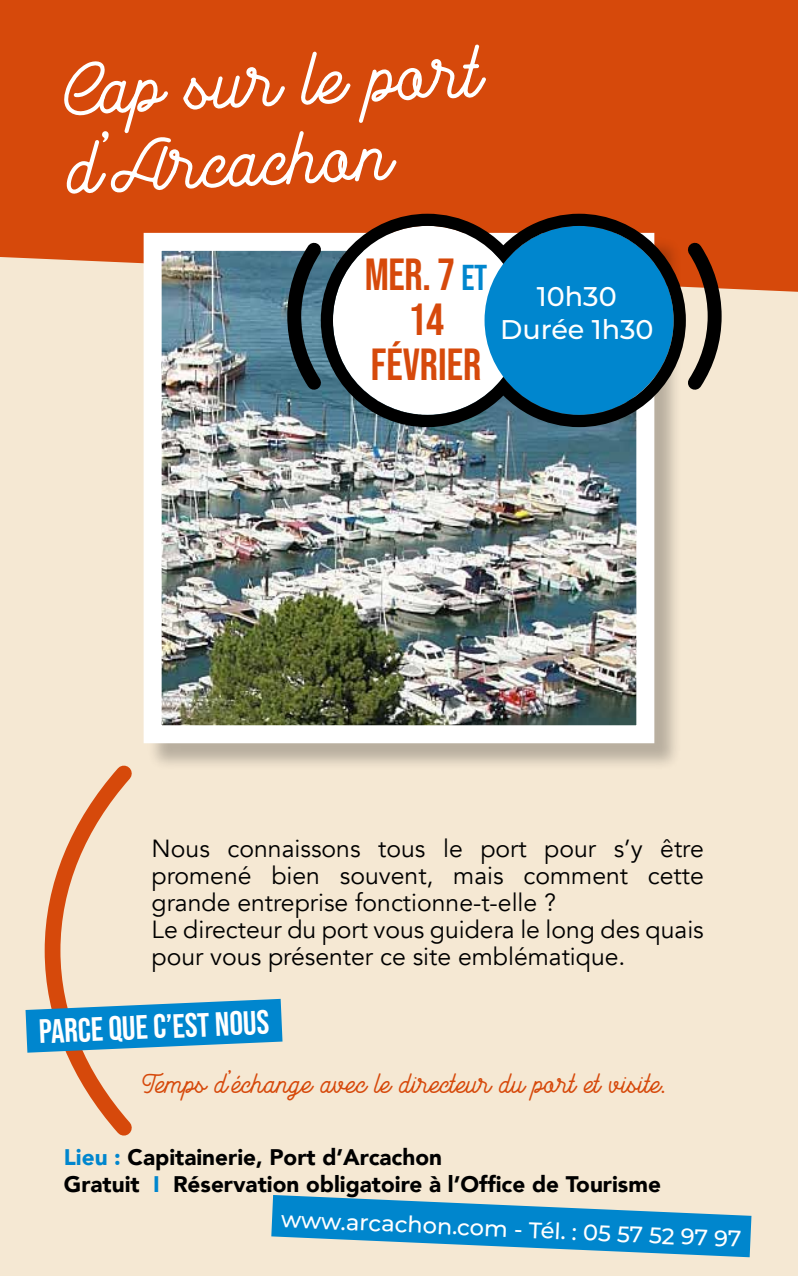
<style>
.page{position:relative;width:798px;height:1276px;background:#fff}
.page>*{position:absolute;margin:0;border:0;box-sizing:border-box;transform-origin:0 0}
.t1{font:90px/78.3px "Goldana Script";color:#fff}
.t2{font:45px/45px "Bebas Neue";color:#d6490b;text-align:center}
.t3{font:33.75px "Goldana Script";color:#d6490b}
.t4{font:33.75px "Bebas Neue";color:#fff}
.t5{font:500 27px/32.4px "Montserrat";color:#fff;text-align:center}
.t6{font:24.75px/27px "Avenir";color:#000}
.t7{font:900 22.5px/27px "Avenir";color:#000}
.t8{font:500 22.5px "Montserrat";color:#fff}
.s1{font-size:36px;color:#0086ce}
.s2{color:#0086ce}
</style>
<div class="page">
<div style="left:0;top:0;width:797px;height:1276px;background:#f5e8d3"></div>
<div style="left:0;top:0;width:797px;height:292px;background:#d6490b"></div>
<div style="left:147px;top:236px;width:534px;height:535px;background:#000;opacity:.25"></div>
<img style="left:135px;top:224px;width:528px;height:528px">
<svg style="left:320px;top:214px;width:365px;height:213px;background:#64554f"></svg>
<svg style="left:280px;top:230px;width:448px;height:172px;background:#729db4"></svg>
<svg style="left:37px;top:751px;width:109px;height:385px"></svg>
<svg style="left:26px;top:999px;width:256px;height:53px"></svg>
<svg style="left:271px;top:1195px;width:480px;height:62px"></svg>
<h1 class="t1" style="left:61px;top:55px;width:419px;rotate:-3deg">Cap sur le port d’Arcachon</h1>
<h2 class="t2" style="left:364px;top:252px;width:124px">MER. 7 <span class="s1">ET<br></span>14<br>FÉVRIER</h2>
<p class="t5" style="left:500px;top:280px;width:155px">10h30<br>Durée 1h30</p>
<p class="t6" style="left:151px;top:835px;width:553px">Nous connaissons tous le port pour s’y être promené bien souvent, mais comment cette grande entreprise fonctionne-t-elle ?<br>Le directeur du port vous guidera le long des quais pour vous présenter ce site emblématique.</p>
<h3 class="t4" style="left:38px;top:1013px;width:232px;rotate:-3deg">PARCE QUE C’EST NOUS</h3>
<h3 class="t3" style="left:142px;top:1067px;width:524px">Temps d’échange avec le directeur du port et visite.</h3>
<p class="t7" style="left:64px;top:1142px;width:598px"><span class="s2">Lieu :</span> Capitainerie, Port d’Arcachon<br>Gratuit <span class="s2">I</span> Réservation obligatoire à l’Office de Tourisme</p>
<p class="t8" style="left:282px;top:1202px;width:462px;rotate:3deg">www.arcachon.com - Tél. : 05 57 52 97 97</p>
</div>
